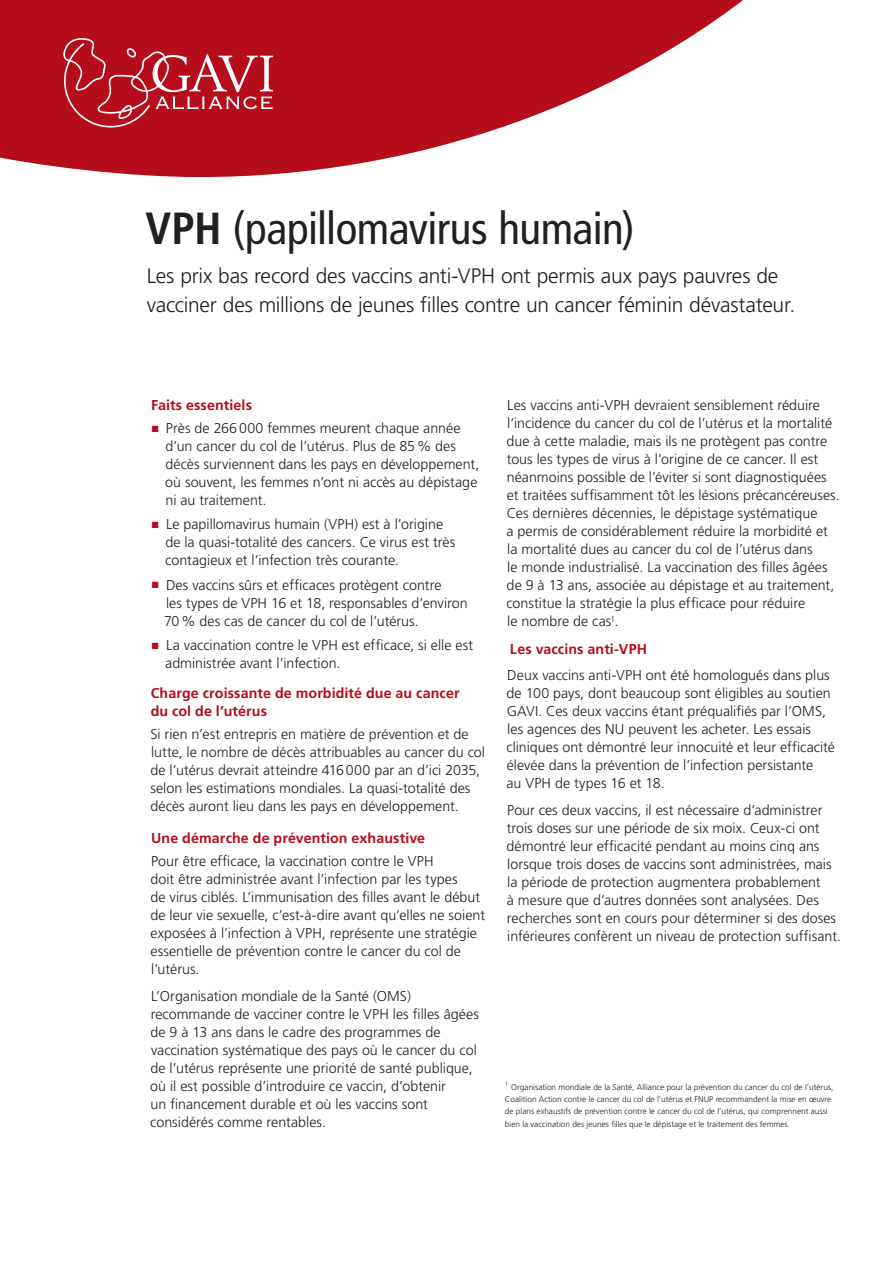
<style>
.page{position:relative;width:893px;height:1263px;background:#fff}
.page>*{position:absolute;margin:0;border:0;box-sizing:border-box;transform-origin:0 0}
.t1{font:condensed 45px "Frutiger LT Std";letter-spacing:-.015em;color:#231f20}
.t2{font:300 21px/28.5px "Frutiger LT Std";letter-spacing:-.01em;color:#231f20}
.t3{font:300 14.25px/18px "Frutiger LT Std";color:#231f20}
.t4{font:700 14.25px/18.8px "Frutiger LT Std";letter-spacing:.01em;color:#b50e1a}
.t5{font:300 8.25px/12.3px "Frutiger LT Std";color:#231f20}
.s1{font-weight:700}
.s2{color:#b50e1a}
</style>
<div class="page">
<svg style="left:0;top:0;width:743px;height:177px;fill:#b50e1a"></svg>
<svg style="left:63px;top:38px;width:210px;height:90px;background:#be2e38"></svg>
<h1 class="t1" style="left:146px;top:202px;width:491px"><span class="s1">VPH</span> (papillomavirus humain)</h1>
<h2 class="t2" style="left:147px;top:262px;width:650px">Les prix bas record des vaccins anti-VPH ont permis aux pays pauvres de vacciner des millions de jeunes filles contre un cancer féminin dévastateur.</h2>
<p class="t4" style="left:151px;top:396px;width:102px">Faits essentiels</p>
<p class="t3" style="left:165px;top:419px;width:316px;text-indent:-13px"><span class="s2">■</span> Près de 266000 femmes meurent chaque année d’un cancer du col de l’utérus. Plus de 85% des décès surviennent dans les pays en développement, où souvent, les femmes n’ont ni accès au dépistage ni au traitement.</p>
<p class="t3" style="left:165px;top:516px;width:292px;text-indent:-13px"><span class="s2">■</span> Le papillomavirus humain (VPH) est à l’origine de la quasi-totalité des cancers. Ce virus est très contagieux et l’infection très courante.</p>
<p class="t3" style="left:164px;top:576px;width:305px;text-indent:-12px"><span class="s2">■</span> Des vaccins sûrs et efficaces protègent contre<br>les types de VPH 16 et 18, responsables d’environ<br>70% des cas de cancer du col de l’utérus.</p>
<p class="t3" style="left:165px;top:636px;width:309px;text-indent:-13px"><span class="s2">■</span> La vaccination contre le VPH est efficace, si elle est administrée avant l’infection.</p>
<p class="t4" style="left:151px;top:683px;width:310px">Charge croissante de morbidité due au cancer du col de l’utérus</p>
<p class="t3" style="left:150px;top:726px;width:336px">Si rien n’est entrepris en matière de prévention et de lutte, le nombre de décès attribuables au cancer du col de l’utérus devrait atteindre 416000 par an d’ici 2035, selon les estimations mondiales. La quasi-totalité des décès auront lieu dans les pays en développement.</p>
<p class="t4" style="left:151px;top:829px;width:275px">Une démarche de prévention exhaustive</p>
<p class="t3" style="left:150px;top:852px;width:336px">Pour être efficace, la vaccination contre le VPH<br>doit être administrée avant l’infection par les types<br>de virus ciblés. L’immunisation des filles avant le début de leur vie sexuelle, c’est-à-dire avant qu’elles ne soient exposées à l’infection à VPH, représente une stratégie essentielle de prévention contre le cancer du col de l’utérus.</p>
<p class="t3" style="left:150px;top:987px;width:330px">L’Organisation mondiale de la Santé (OMS) recommande de vacciner contre le VPH les filles âgées de 9 à 13 ans dans le cadre des programmes de vaccination systématique des pays où le cancer du col de l’utérus représente une priorité de santé publique, où il est possible d’introduire ce vaccin, d’obtenir<br>un financement durable et où les vaccins sont considérés comme rentables.</p>
<p class="t3" style="left:506px;top:397px;width:335px">Les vaccins anti-VPH devraient sensiblement réduire l’incidence du cancer du col de l’utérus et la mortalité due à cette maladie, mais ils ne protègent pas contre tous les types de virus à l’origine de ce cancer. Il est néanmoins possible de l’éviter si sont diagnostiquées et traitées suffisamment tôt les lésions précancéreuses.<br>Ces dernières décennies, le dépistage systématique<br>a permis de considérablement réduire la morbidité et la mortalité dues au cancer du col de l’utérus dans<br>le monde industrialisé. La vaccination des filles âgées de 9 à 13 ans, associée au dépistage et au traitement, constitue la stratégie la plus efficace pour réduire<br>le nombre de cas<sup>1</sup>.</p>
<p class="t4" style="left:510px;top:639px;width:138px">Les vaccins anti-VPH</p>
<p class="t3" style="left:506px;top:666px;width:330px">Deux vaccins anti-VPH ont été homologués dans plus de 100 pays, dont beaucoup sont éligibles au soutien GAVI. Ces deux vaccins étant préqualifiés par l’OMS, les agences des NU peuvent les acheter. Les essais cliniques ont démontré leur innocuité et leur efficacité élevée dans la prévention de l’infection persistante<br>au VPH de types 16 et 18.</p>
<p class="t3" style="left:507px;top:801px;width:336px">Pour ces deux vaccins, il est nécessaire d’administrer trois doses sur une période de six moix. Ceux-ci ont démontré leur efficacité pendant au moins cinq ans lorsque trois doses de vaccins sont administrées, mais la période de protection augmentera probablement<br>à mesure que d’autres données sont analysées. Des recherches sont en cours pour déterminer si des doses inférieures confèrent un niveau de protection suffisant.</p>
<p class="t5" style="left:505px;top:1081px;width:330px"><sup>1</sup> Organisation mondiale de la Santé, Alliance pour la prévention du cancer du col de l’utérus, Coalition Action contre le cancer du col de l’utérus et FNUP recommandent la mise en œuvre de plans exhaustifs de prévention contre le cancer du col de l’utérus, qui comprennent aussi bien la vaccination des jeunes filles que le dépistage et le traitement des femmes.</p>
</div>
